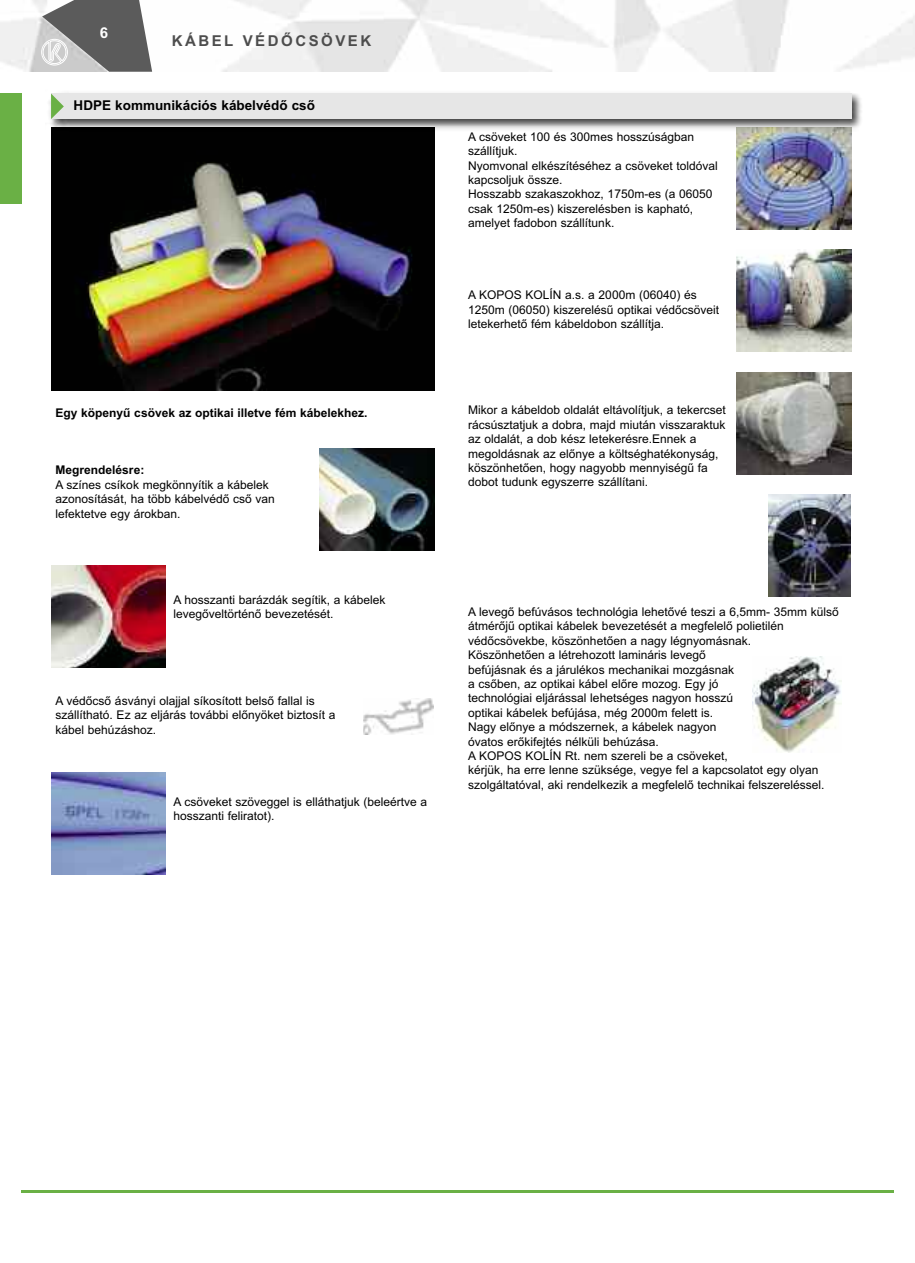
<style>
.page{position:relative;width:915px;height:1263px;background:#fff}
.page>*{position:absolute;margin:0;border:0;box-sizing:border-box;transform-origin:0 0}
.t1{font:700 15px "Arial";letter-spacing:.165em;color:#4d4d4d}
.t2{font:700 15px "Arial";color:#fff}
.t3{font:700 13.5px "Arial";color:#000}
.t4{font:12px/14.4px "Arial";color:#000}
.t5{font:700 12px "Arial";color:#000}
</style>
<div class="page">
<svg style="left:0;top:0;width:915px;height:72px"></svg>
<hr style="left:21px;top:1191px;width:872px;height:2px;background:#6ab045">
<img style="left:51px;top:134px;width:383px;height:256px">
<img style="left:319px;top:449px;width:115px;height:102px">
<img style="left:51px;top:566px;width:115px;height:102px">
<img style="left:51px;top:772px;width:115px;height:102px">
<img style="left:736px;top:372px;width:114px;height:102px">
<img style="left:736px;top:250px;width:114px;height:102px">
<img style="left:736px;top:134px;width:114px;height:96px">
<img style="left:768px;top:495px;width:82px;height:101px">
<img style="left:752px;top:656px;width:89px;height:96px">
<img style="left:363px;top:699px;width:70px;height:35px">
<div style="left:0;top:94px;width:21px;height:110px;background:#6ab045"></div>
<img style="left:49px;top:92px;width:813px;height:42px">
<div style="left:51px;top:94px;width:799px;height:25px;background:#e6e6e6"></div>
<svg style="left:51px;top:94px;width:13px;height:25px"></svg>
<p class="t2" style="left:100px;top:24px;width:10px">6</p>
<p class="t1" style="left:172px;top:32px;width:201px">KÁBEL VÉDŐCSÖVEK</p>
<p class="t3" style="left:74px;top:97px;width:243px">HDPE kommunikációs kábelvédő cső</p>
<p class="t5" style="left:56px;top:406px;width:313px">Egy köpenyű csövek az optikai illetve fém kábelekhez.</p>
<p class="t5" style="left:56px;top:463px;width:90px">Megrendelésre:</p>
<p class="t4" style="left:56px;top:477px;width:221px">A színes csíkok megkönnyítik a kábelek azonosítását, ha több kábelvédő cső van lefektetve egy árokban.</p>
<p class="t4" style="left:173px;top:593px;width:213px">A hosszanti barázdák segítik, a kábelek levegőveltörténő bevezetését.</p>
<p class="t4" style="left:56px;top:693px;width:281px">A védőcső ásványi olajjal síkosított belső fallal is szállítható. Ez az eljárás további előnyöket biztosít a kábel behúzáshoz.</p>
<p class="t4" style="left:173px;top:794px;width:255px">A csöveket szöveggel is elláthatjuk (beleértve a hosszanti feliratot).</p>
<p class="t4" style="left:468px;top:129px;width:251px">A csöveket 100 és 300mes hosszúságban szállítjuk.<br>Nyomvonal elkészítéséhez a csöveket toldóval kapcsoljuk össze.<br>Hosszabb szakaszokhoz, 1750m-es (a 06050 csak 1250m-es) kiszerelésben is kapható, amelyet fadobon szállítunk.</p>
<p class="t4" style="left:468px;top:288px;width:252px">A KOPOS KOLÍN a.s. a 2000m (06040) és<br>1250m (06050) kiszerelésű optikai védőcsöveit letekerhető fém kábeldobon szállítja.</p>
<p class="t4" style="left:468px;top:403px;width:259px">Mikor a kábeldob oldalát eltávolítjuk, a tekercset rácsúsztatjuk a dobra, majd miután visszaraktuk az oldalát, a dob kész letekerésre.Ennek a megoldásnak az előnye a költséghatékonyság, köszönhetően, hogy nagyobb mennyiségű fa dobot tudunk egyszerre szállítani.</p>
<p class="t4" style="left:468px;top:605px;width:372px">A levegő befúvásos technológia lehetővé teszi a 6,5mm- 35mm külső átmérőjű optikai kábelek bevezetését a megfelelő polietilén védőcsövekbe, köszönhetően a nagy légnyomásnak.<br>Köszönhetően a létrehozott lamináris levegő<br>befújásnak és a járulékos mechanikai mozgásnak<br>a csőben, az optikai kábel előre mozog. Egy jó<br>technológiai eljárással lehetséges nagyon hosszú<br>optikai kábelek befújása, még 2000m felett is.<br>Nagy előnye a módszernek, a kábelek nagyon<br>óvatos erőkifejtés nélküli behúzása.<br>A KOPOS KOLÍN Rt. nem szereli be a csöveket,<br>kérjük, ha erre lenne szüksége, vegye fel a kapcsolatot egy olyan szolgáltatóval, aki rendelkezik a megfelelő technikai felszereléssel.</p>
</div>
